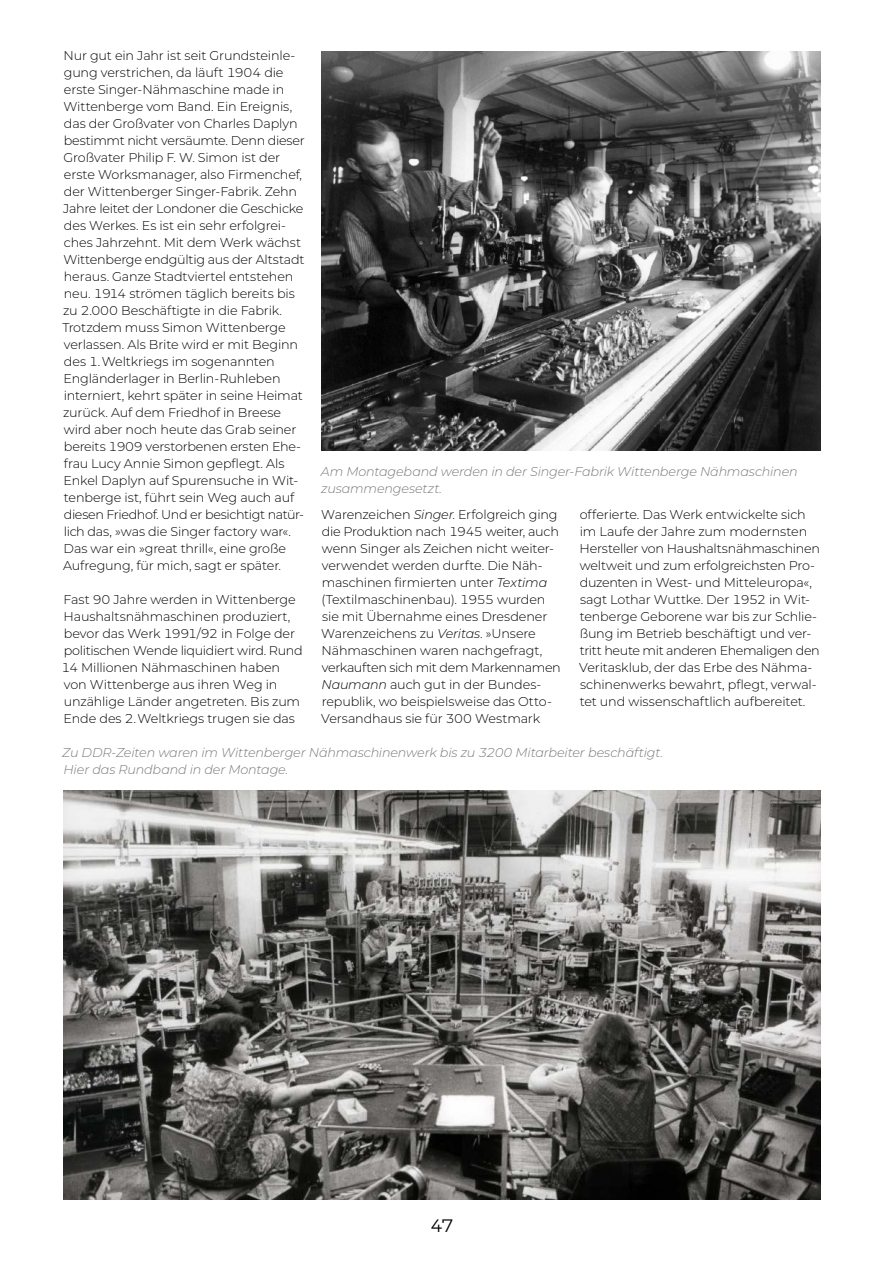
<style>
.page{position:relative;width:893px;height:1263px;background:#fff}
.page>*{position:absolute;margin:0;border:0;box-sizing:border-box;transform-origin:0 0}
.t1{font:18px "Montserrat";color:#000}
.t2{font:300 12.75px/17px "Montserrat";letter-spacing:-.015em;color:#000}
.t3{font:italic 300 12.75px/17px "Montserrat";letter-spacing:-.01em;color:#787878}
.s1{font-style:italic}
</style>
<div class="page">
<img style="left:322px;top:51px;width:499px;height:400px">
<img style="left:64px;top:791px;width:757px;height:408px">
<p class="t2" style="left:63px;top:46px;width:244px">Nur gut ein Jahr ist seit Grundsteinle&shy;gung verstrichen, da läuft 1904 die erste Singer-Nähmaschine made in Wittenberge vom Band. Ein Ereignis, das der Großvater von Charles Daplyn bestimmt nicht versäumte. Denn dieser Großvater Philip F. W. Simon ist der erste Worksmanager, also Firmenchef, der Wittenberger Singer-Fabrik. Zehn Jahre leitet der Londoner die Geschicke des Werkes. Es ist ein sehr erfolgrei&shy;ches Jahrzehnt. Mit dem Werk wächst Wittenberge endgültig aus der Altstadt heraus. Ganze Stadtviertel entstehen neu. 1914 strömen täglich bereits bis zu 2.000 Beschäftigte in die Fabrik.<br>Trotzdem muss Simon Wittenberge verlassen. Als Brite wird er mit Beginn des 1. Weltkriegs im sogenannten Engländerlager in Berlin-Ruhleben interniert, kehrt später in seine Heimat zurück. Auf dem Friedhof in Breese wird aber noch heute das Grab seiner bereits 1909 verstorbenen ersten Ehe&shy;frau Lucy Annie Simon gepflegt. Als Enkel Daplyn auf Spurensuche in Wit&shy;tenberge ist, führt sein Weg auch auf diesen Friedhof. Und er besichtigt natür&shy;lich das, »was die Singer factory war«.<br>Das war ein »great thrill«, eine große Aufregung, für mich, sagt er später.</p>
<p class="t2" style="left:62px;top:590px;width:243px">Fast 90 Jahre werden in Wittenberge Haushaltsnähmaschinen produziert, bevor das Werk 1991/92 in Folge der politischen Wende liquidiert wird. Rund 14 Millionen Nähmaschinen haben von Wittenberge aus ihren Weg in unzählige Länder angetreten. Bis zum Ende des 2. Weltkriegs trugen sie das</p>
<p class="t3" style="left:321px;top:463px;width:478px">Am Montageband werden in der Singer-Fabrik Wittenberge Nähmaschinen zusammengesetzt.</p>
<p class="t2" style="left:321px;top:505px;width:241px">Warenzeichen <span class="s1">Singer</span>. Erfolgreich ging die Produktion nach 1945 weiter, auch wenn Singer als Zeichen nicht weiter&shy;verwendet werden durfte. Die Näh&shy;maschinen firmierten unter <span class="s1">Textima </span>(Textilmaschinenbau). 1955 wurden sie mit Übernahme eines Dresdener Warenzeichens zu <span class="s1">Veritas</span>. »Unsere Nähmaschinen waren nachgefragt, verkauften sich mit dem Markennamen <span class="s1">Naumann</span> auch gut in der Bundes&shy;republik, wo beispielsweise das Otto-Versandhaus sie für 300 Westmark</p>
<p class="t2" style="left:579px;top:505px;width:242px">offerierte. Das Werk entwickelte sich im Laufe der Jahre zum modernsten Hersteller von Haushaltsnähmaschinen weltweit und zum erfolgreichsten Pro&shy;duzenten in West- und Mitteleuropa«, sagt Lothar Wuttke. Der 1952 in Wit&shy;tenberge Geborene war bis zur Schlie&shy;ßung im Betrieb beschäftigt und ver&shy;tritt heute mit anderen Ehemaligen den Veritasklub, der das Erbe des Nähma&shy;schinenwerks bewahrt, pflegt, verwal&shy;tet und wissenschaftlich aufbereitet.</p>
<p class="t3" style="left:62px;top:743px;width:602px">Zu DDR-Zeiten waren im Wittenberger Nähmaschinenwerk bis zu 3200 Mitarbeiter beschäftigt.<br>Hier das Rundband in der Montage.</p>
<h1 class="t1" style="left:431px;top:1213px;width:25px">47</h1>
</div>
